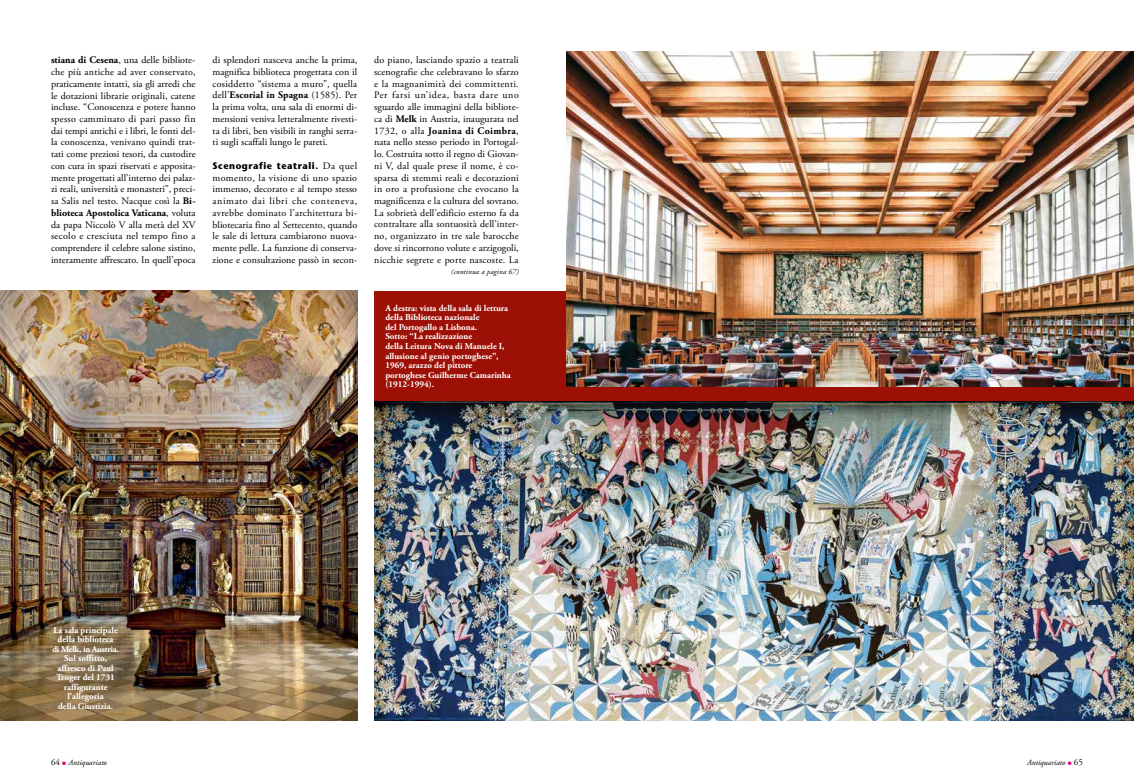
<style>
.page{position:relative;width:1134px;height:780px;background:#fff}
.page>*{position:absolute;margin:0;border:0;box-sizing:border-box;transform-origin:0 0}
.t1{font:10px/11.7px "Adobe Garamond Pro";color:#000;text-align:justify}
.t2{font:700 9.5px "Stone Sans Std";letter-spacing:.06em;color:#000;scale:.95 1}
.t3{font:700 9px/9.5px "Adobe Garamond Pro";color:#fff}
.t4{font:italic 8px "Adobe Garamond Pro";color:#000}
.t5{font:italic 7.5px "Adobe Garamond Pro";letter-spacing:.02em;color:#000}
.s1{font-weight:700}
.s2{font-family:"Adobe Garamond Pro";font-weight:400;font-size:10px}
.s3{font-style:normal;font-size:9px}
.s4{color:#e6007d}
</style>
<div class="page">
<div style="left:374px;top:291px;width:760px;height:116px;background:#9c1006"></div>
<img style="left:374px;top:401px;width:760px;height:319px">
<img style="left:567px;top:51px;width:567px;height:336px">
<img style="left:0;top:291px;width:357px;height:429px">
<p class="t1" style="left:51px;top:55px;width:146px"><span class="s1">stiana di Cesena</span>, una delle bibliote&shy;che più antiche ad aver conservato, praticamente intatti, sia gli arredi che le dotazioni librarie originali, catene incluse. “Conoscenza e potere hanno spesso camminato di pari passo fin dai tempi antichi e i libri, le fonti del&shy;la conoscenza, venivano quindi trat&shy;tati come preziosi tesori, da custodire con cura in spazi riservati e apposita&shy;mente progettati all’interno dei palaz&shy;zi reali, università e monasteri”, preci&shy;sa Salis nel testo. Nacque così la <span class="s1">Bi&shy;blioteca Apostolica Vaticana</span>, voluta da papa Niccolò V alla metà del XV secolo e cresciuta nel tempo fino a comprendere il celebre salone sistino, interamente affrescato. In quell’epoca</p>
<p class="t1" style="left:213px;top:55px;width:146px">di splendori nasceva anche la prima, magnifica biblioteca progettata con il cosiddetto “sistema a muro”, quella dell’<span class="s1">Escorial in Spagna</span> (1585). Per la prima volta, una sala di enormi di&shy;mensioni veniva letteralmente rivesti&shy;ta di libri, ben visibili in ranghi serra&shy;ti sugli scaffali lungo le pareti.</p>
<p class="t2" style="left:213px;top:160px;width:154px">Scenografie teatrali. <span class="s2">Da quel</span></p>
<p class="t1" style="left:213px;top:172px;width:146px">momento, la visione di uno spazio immenso, decorato e al tempo stesso animato dai libri che conteneva, avrebbe dominato l’architettura bi&shy;bliotecaria fino al Settecento, quando le sale di lettura cambiarono nuova&shy;mente pelle. La funzione di conserva&shy;zione e consultazione passò in secon-</p>
<p class="t1" style="left:374px;top:55px;width:146px">do piano, lasciando spazio a teatrali scenografie che celebravano lo sfarzo e la magnanimità dei committenti.<br>Per farsi un’idea, basta dare uno sguardo alle immagini della bibliote&shy;ca di <span class="s1">Melk</span> in Austria, inaugurata nel 1732, o alla <span class="s1">Joanina di Coimbra</span>, nata nello stesso periodo in Portogal&shy;lo. Costruita sotto il regno di Giovan&shy;ni V, dal quale prese il nome, è co&shy;sparsa di stemmi reali e decorazioni in oro a profusione che evocano la magnificenza e la cultura del sovrano.<br>La sobrietà dell’edificio esterno fa da contraltare alla sontuosità dell’inter&shy;no, organizzato in tre sale barocche dove si rincorrono volute e arzigogoli, nicchie segrete e porte nascoste. La</p>
<p class="t3" style="left:385px;top:303px;width:127px">A destra: vista della sala di lettura della Biblioteca nazionale<br>del Portogallo a Lisbona.<br>Sotto: “La realizzazione<br>della Leitura Nova di Manuele I, allusione al genio portoghese”,<br>1969, arazzo del pittore portoghese Guilherme Camarinha (1912-1994).</p>
<p class="t5" style="left:451px;top:267px;width:69px">(continua a pagina 67)</p>
<p class="t3" style="left:52px;top:625px;width:68px;text-align:center">La sala principale della biblioteca<br>di Melk, in Austria.<br>Sul soffitto, affresco di Paul<br>Troger del 1731 raffigurante l’allegoria<br>della Giustizia.</p>
<p class="t4" style="left:51px;top:757px;width:57px"><span class="s3">64</span> <span class="s4">●</span> Antiquariato</p>
<p class="t4" style="left:1027px;top:757px;width:57px">Antiquariato <span class="s4">●</span> <span class="s3">65</span></p>
</div>
